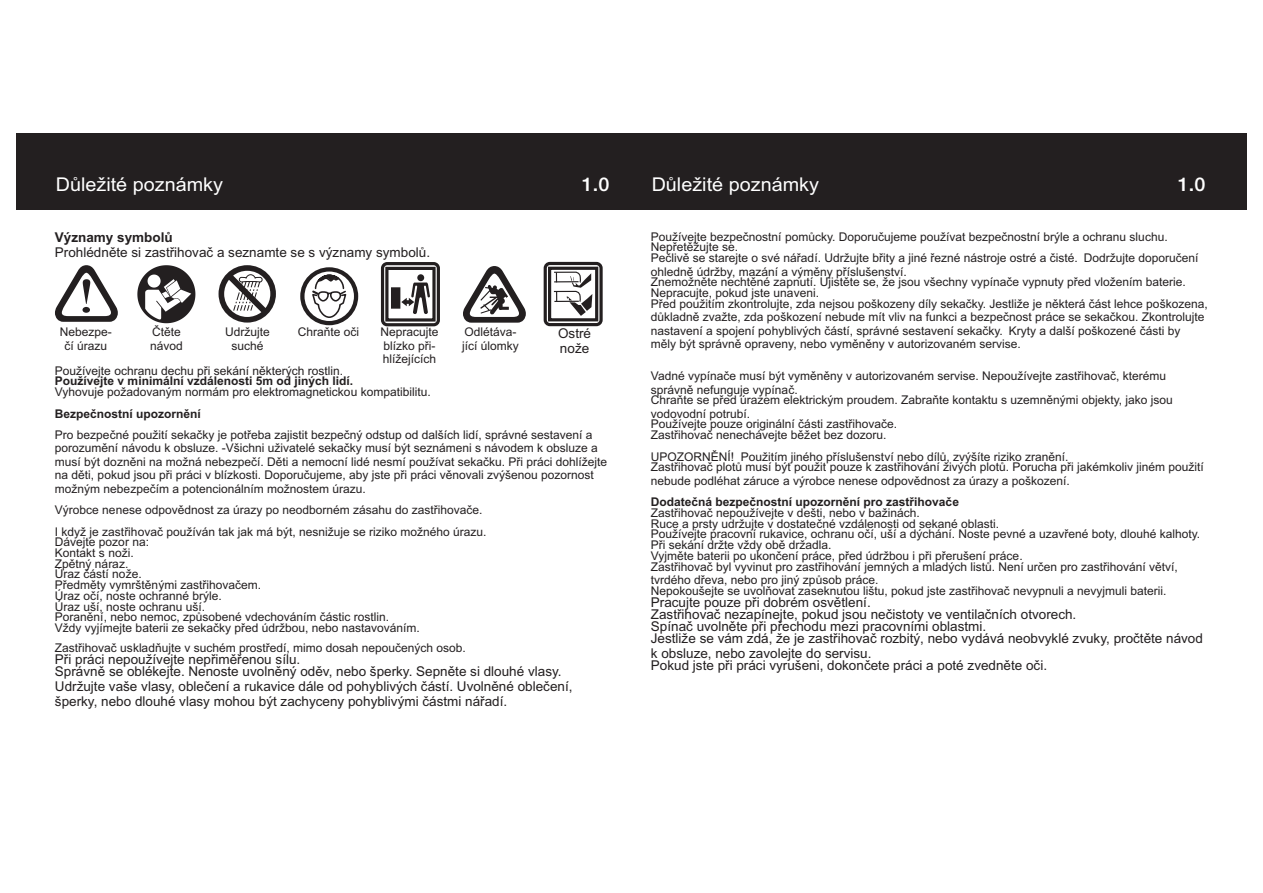
<style>
.page{position:relative;width:1263px;height:893px;background:#fff}
.page>*{position:absolute;margin:0;border:0;box-sizing:border-box;transform-origin:0 0}
.t1{font:19.05px "Arial";color:#fff;scale:1.04 1}
.t2{font:500 19.05px "Helvetica Neue LT";color:#fff;scale:1.04 1}
.t3{font:13.5px/12px "Arial";color:#231f20}
.t4{font:700 13.5px "Arial";color:#231f20}
.t5{font:12px/10.6px "Arial";color:#231f20}
.t6{font:700 12px "Arial";color:#231f20}
</style>
<div class="page">
<div style="left:17px;top:133px;width:615px;height:77px;background:#231f20"></div>
<svg style="left:55px;top:265px;width:63px;height:57px"></svg>
<svg style="left:219px;top:265px;width:57px;height:58px"></svg>
<svg style="left:300px;top:267px;width:58px;height:58px"></svg>
<svg style="left:310px;top:270px;width:38px;height:49px"></svg>
<svg style="left:391px;top:274px;width:39px;height:40px"></svg>
<div style="left:381px;top:262px;width:59px;height:64px;border:3px solid #231f20;border-radius:5px"></div>
<div style="left:385px;top:267px;width:51px;height:55px;border:3px solid #231f20"></div>
<svg style="left:463px;top:266px;width:63px;height:57px"></svg>
<div style="left:544px;top:262px;width:59px;height:64px;border:3px solid #231f20;border-radius:5px"></div>
<div style="left:548px;top:267px;width:50px;height:54px;border:3px solid #231f20"></div>
<svg style="left:553px;top:271px;width:39px;height:45px"></svg>
<div style="left:632px;top:133px;width:615px;height:77px;background:#231f20"></div>
<svg style="left:137px;top:265px;width:58px;height:58px"></svg>
<h1 class="t1" style="left:56px;top:177px;width:162px">Dùležité poznámky</h1>
<h1 class="t2" style="left:582px;top:177px;width:28px">1.0</h1>
<p class="t4" style="left:55px;top:232px;width:119px">Významy symbolù</p>
<p class="t3" style="left:55px;top:247px;width:377px">Prohlédnìte si zastøihovaè a seznamte se s významy symbolù.</p>
<p class="t5" style="left:60px;top:327px;width:54px;line-height:13.4px;text-align:center">Nebezpe&shy;èí úrazu</p>
<p class="t5" style="left:150px;top:327px;width:34px;line-height:13.4px">Ètìte návod</p>
<p class="t5" style="left:225px;top:327px;width:46px;line-height:13.4px;text-align:center">Udržujte suché</p>
<p class="t5" style="left:298px;top:328px;width:63px">Chraòte oèi</p>
<p class="t5" style="left:380px;top:327px;width:60px;line-height:13.4px">Nepracujte blízko pøi&shy;hlížejících</p>
<p class="t5" style="left:462px;top:327px;width:58px;line-height:13.4px">Odlétáva&shy;jící úlomky</p>
<p class="t3" style="left:558px;top:327px;width:35px;line-height:15.1px">Ostré nože</p>
<p class="t5" style="left:55px;top:366px;width:290px">Používejte ochranu dechu pøi sekání nìkterých rostlin.</p>
<p class="t6" style="left:55px;top:377px;width:300px">Používejte v minimální vzdálenosti 5m od jiných lidí.</p>
<p class="t5" style="left:55px;top:388px;width:377px">Vyhovuje požadovaným normám pro elektromagnetickou kompatibilitu.</p>
<p class="t6" style="left:55px;top:409px;width:148px">Bezpeènostní upozornìní</p>
<p class="t5" style="left:55px;top:429px;width:554px;line-height:13.4px">Pro bezpeèné použití sekaèky je potøeba zajistit bezpeèný odstup od dalších lidí, správné sestavení a porozumìní návodu k obsluze. -Všichni uživatelé sekaèky musí být seznámeni s návodem k obsluze a musí být doznìni na možná nebezpeèí. Dìti a nemocní lidé nesmí používat sekaèku. Pøi práci dohlížejte na dìti, pokud jsou pøi práci v blízkosti. Doporuèujeme, aby jste pøi práci vìnovali zvýšenou pozornost možným nebezpeèím a potencionálním možnostem úrazu.</p>
<p class="t5" style="left:55px;top:500px;width:433px;line-height:21.5px">Výrobce nenese odpovìdnost za úrazy po neodborném zásahu do zastøihovaèe.<br>I když je zastøihovaè používán tak jak má být, nesnižuje se riziko možného úrazu.</p>
<p class="t5" style="left:55px;top:538px;width:366px">Dávejte pozor na:<br>Kontakt s noži.<br>Zpìtný náraz.<br>Úraz èástí nože.<br>Pøedmìty vymrštìnými zastøihovaèem.<br>Úraz oèí, noste ochranné brýle.<br>Úraz uší, noste ochranu uší.<br>Poranìní, nebo nemoc, zpùsobené vdechováním èástic rostlin.<br>Vždy vyjímejte baterii ze sekaèky pøed údržbou, nebo nastavováním.</p>
<p class="t5" style="left:55px;top:644px;width:412px">Zastøihovaè uskladòujte v suchém prostøedí, mimo dosah nepouèených osob.</p>
<p class="t3" style="left:55px;top:655px;width:508px">Pøi práci nepoužívejte nepøimìøenou sílu.<br>Správnì se oblékejte. Nenoste uvolnìný odìv, nebo šperky. Sepnìte si dlouhé vlasy.</p>
<p class="t3" style="left:55px;top:680px;width:519px;line-height:15.1px">Udržujte vaše vlasy, obleèení a rukavice dále od pohyblivých èástí. Uvolnìné obleèení, šperky, nebo dlouhé vlasy mohou být zachyceny pohyblivými èástmi náøadí.</p>
<h1 class="t1" style="left:652px;top:177px;width:162px">Dùležité poznámky</h1>
<h1 class="t2" style="left:1178px;top:177px;width:28px">1.0</h1>
<p class="t5" style="left:651px;top:232px;width:549px">Používejte bezpeènostní pomùcky. Doporuèujeme používat bezpeènostní brýle a ochranu sluchu.<br>Nepøetìžujte se.<br>Peèlivì se starejte o své náøadí. Udržujte bøity a jiné øezné nástroje ostré a èisté. Dodržujte doporuèení</p>
<p class="t5" style="left:651px;top:267px;width:558px">ohlednì údržby, mazání a výmìny pøíslušenství.<br>Znemožnìte nechtìné zapnutí. Ujistìte se, že jsou všechny vypínaèe vypnuty pøed vložením baterie.<br>Nepracujte, pokud jste unaveni.<br>Pøed použitím zkontrolujte, zda nejsou poškozeny díly sekaèky. Jestliže je nìkterá èást lehce poškozena,</p>
<p class="t5" style="left:651px;top:311px;width:555px;line-height:13.4px">dùkladnì zvažte, zda poškození nebude mít vliv na funkci a bezpeènost práce se sekaèkou. Zkontrolujte nastavení a spojení pohyblivých èástí, správné sestavení sekaèky. Kryty a další poškozené èásti by mìly být správnì opraveny, nebo vymìnìny v autorizovaném servise.</p>
<p class="t5" style="left:651px;top:370px;width:517px;line-height:13.4px">Vadné vypínaèe musí být vymìnìny v autorizovaném servise. Nepoužívejte zastøihovaè, kterému správnì nefunguje vypínaè.</p>
<p class="t5" style="left:651px;top:395px;width:524px;line-height:13.4px">Chraòte se pøed úrazem elektrickým proudem. Zabraòte kontaktu s uzemnìnými objekty, jako jsou vodovodní potrubí.</p>
<p class="t5" style="left:651px;top:420px;width:248px">Používejte pouze originální èásti zastøihovaèe.<br>Zastøihovaè nenechávejte bìžet bez dozoru.</p>
<p class="t5" style="left:651px;top:452px;width:554px">UPOZORNÌNÍ! Použitím jiného pøíslušenství nebo dílù, zvýšíte riziko zranìní.<br>Zastøihovaè plotù musí být použit pouze k zastøihování živých plotù. Porucha pøi jakémkoliv jiném použití</p>
<p class="t5" style="left:651px;top:476px;width:420px">nebude podléhat záruce a výrobce nenese odpovìdnost za úrazy a poškození.</p>
<p class="t6" style="left:651px;top:497px;width:310px">Dodateèná bezpeènostní upozornìní pro zastøihovaèe</p>
<p class="t5" style="left:651px;top:508px;width:551px">Zastøihovaè nepoužívejte v dešti, nebo v bažinách.<br>Ruce a prsty udržujte v dostateèné vzdálenosti od sekané oblasti.<br>Používejte pracovní rukavice, ochranu oèí, uší a dýchání. Noste pevné a uzavøené boty, dlouhé kalhoty.<br>Pøi sekání držte vždy obì držadla.<br>Vyjmìte baterii po ukonèení práce, pøed údržbou i pøi pøerušení práce.<br>Zastøihovaè byl vyvinut pro zastøihování jemných a mladých listù. Není urèen pro zastøihování vìtví,</p>
<p class="t5" style="left:651px;top:575px;width:517px">tvrdého døeva, nebo pro jiný zpùsob práce.<br>Nepokoušejte se uvolòovat zaseknutou lištu, pokud jste zastøihovaè nevypnuli a nevyjmuli baterii.</p>
<p class="t3" style="left:651px;top:597px;width:554px">Pracujte pouze pøi dobrém osvìtlení.<br>Zastøihovaè nezapínejte, pokud jsou neèistoty ve ventilaèních otvorech.<br>Spínaè uvolnìte pøi pøechodu mezi pracovními oblastmi.<br>Jestliže se vám zdá, že je zastøihovaè rozbitý, nebo vydává neobvyklé zvuky, proètìte návod</p>
<p class="t3" style="left:651px;top:648px;width:398px">k obsluze, nebo zavolejte do servisu.<br>Pokud jste pøi práci vyrušeni, dokonèete práci a poté zvednìte oèi.</p>
</div>
